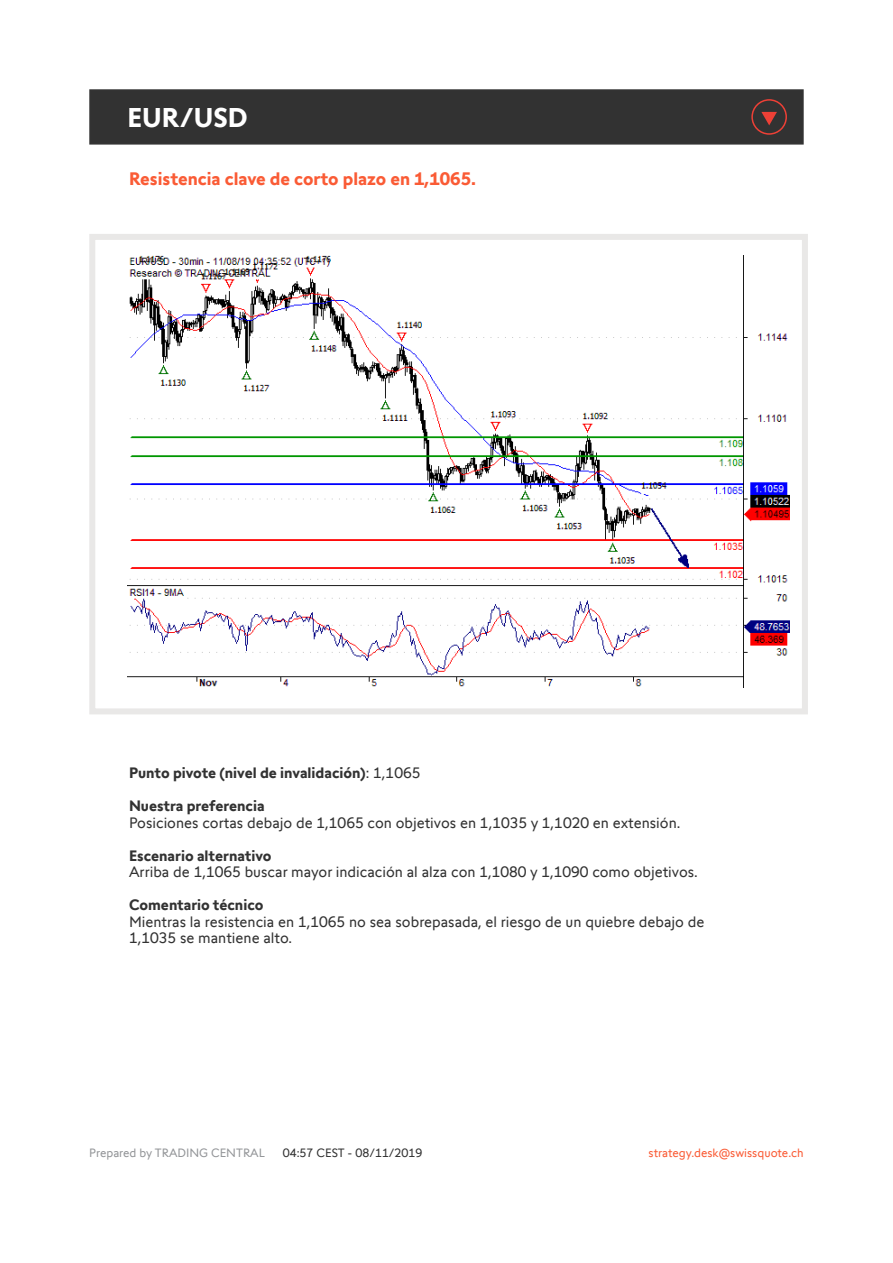
<style>
.page{position:relative;width:893px;height:1263px;background:#fff}
.page>*{position:absolute;margin:0;border:0;box-sizing:border-box;transform-origin:0 0}
.t1{font:700 27px "Swissquote CT";color:#fff}
.t2{font:700 18px "Swissquote CT";color:#fa5b35}
.t3{font:15px/16.5px "Swissquote CT";color:#323232}
.t4{font:700 15px "Swissquote CT";color:#323232}
.t5{font:12px "Swissquote CT";color:#fa5b35}
.t6{font:12px "Swissquote CT";color:#939598}
.t7{font:12px "Swissquote CT";color:#323232}
.s1{font-weight:400}
</style>
<div class="page">
<div style="left:89px;top:234px;width:719px;height:480px;border:6px solid #e9e8e7"></div>
<div style="left:89px;top:89px;width:715px;height:56px;background:#323232;border:2px solid #323232"></div>
<img style="left:128px;top:255px;width:661px;height:432px">
<svg style="left:751px;top:99px;width:36px;height:36px"></svg>
<h1 class="t1" style="left:128px;top:101px;width:122px">EUR/USD</h1>
<p class="t2" style="left:129px;top:168px;width:348px">Resistencia clave de corto plazo en 1,1065.</p>
<p class="t4" style="left:129px;top:764px;width:293px">Punto pivote (nivel de invalidación)<span class="s1">: 1,1065</span></p>
<p class="t4" style="left:129px;top:797px;width:137px">Nuestra preferencia</p>
<p class="t3" style="left:129px;top:814px;width:553px">Posiciones cortas debajo de 1,1065 con objetivos en 1,1035 y 1,1020 en extensión.</p>
<p class="t4" style="left:129px;top:846px;width:144px">Escenario alternativo</p>
<p class="t3" style="left:129px;top:864px;width:570px">Arriba de 1,1065 buscar mayor indicación al alza con 1,1080 y 1,1090 como objetivos.</p>
<p class="t4" style="left:129px;top:896px;width:136px">Comentario técnico</p>
<p class="t3" style="left:129px;top:913px;width:577px">Mientras la resistencia en 1,1065 no sea sobrepasada, el riesgo de un quiebre debajo de<br>1,1035 se mantiene alto.</p>
<p class="t6" style="left:89px;top:1145px;width:177px">Prepared by TRADING CENTRAL</p>
<p class="t7" style="left:283px;top:1145px;width:141px">04:57 CEST - 08/11/2019</p>
<p class="t5" style="left:649px;top:1145px;width:157px">strategy.desk@swissquote.ch</p>
</div>
